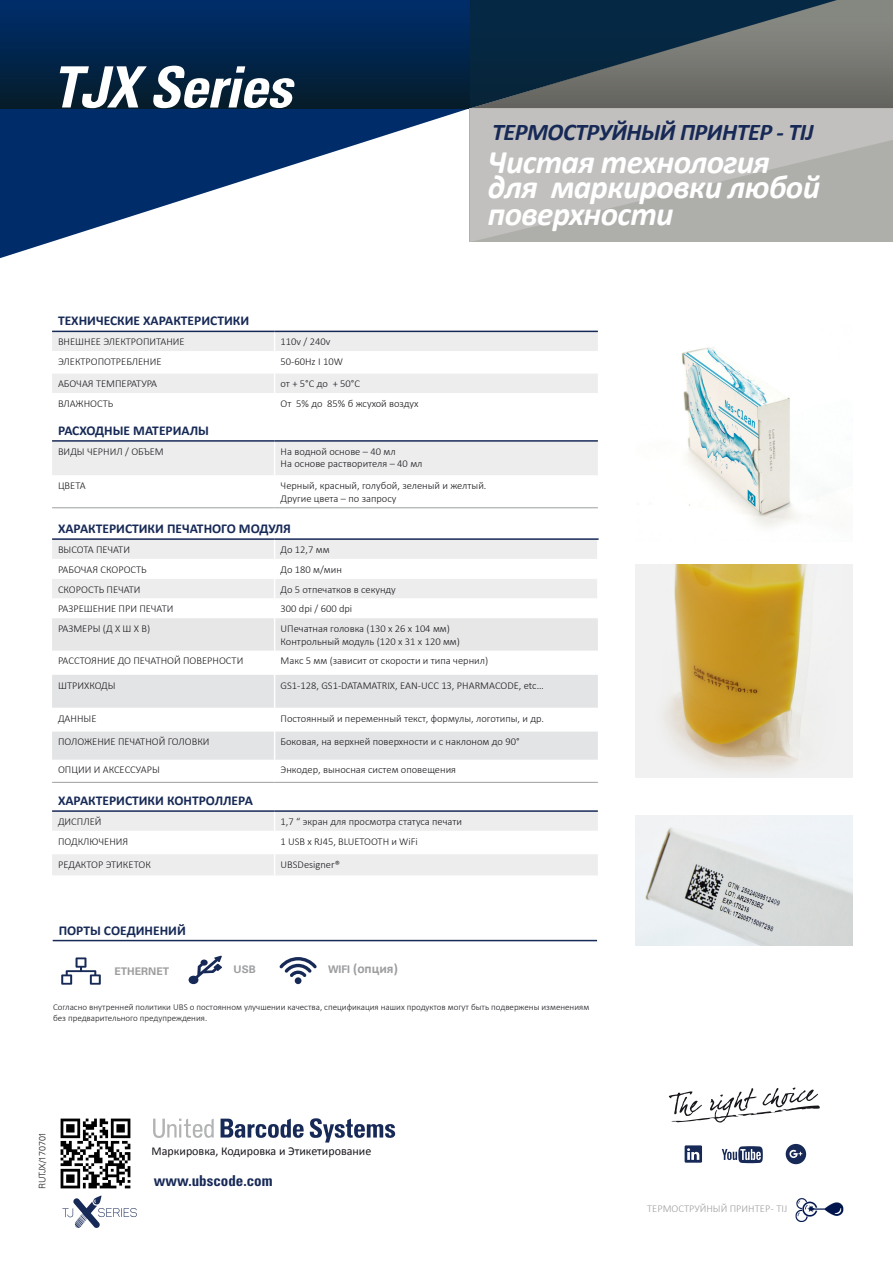
<style>
.page{position:relative;width:893px;height:1263px;background:#fff}
.page>*{position:absolute;margin:0;border:0;box-sizing:border-box;transform-origin:0 0}
.t1{font:italic 700 condensed 57px "Univers";letter-spacing:-.02em;color:#fff}
.t2{font:italic 700 33px/26.2px "Calibri";letter-spacing:-.02em;color:#fff}
.t3{font:italic 700 24px "Calibri";letter-spacing:-.02em;color:#172956}
.t4{font:700 condensed 15px "Univers";color:#172956}
.t5{font:700 13.5px "Calibri";color:#172956}
.t6{font:700 13.5px "Calibri";color:#9d9ea0}
.t7{font:12px "Calibri";color:#1a171c}
.t8{font:300 10.5px "Calibri";color:#1a171c}
.t9{font:300 10.5px "Calibri";color:#9d9ea0}
.t10{font:700 10.5px "Univers";color:#9d9ea0}
.t11{font:300 9px/10.8px "Calibri";color:#1a171c}
.t12{font:300 9px "Univers";letter-spacing:-.02em;color:#1a171c}
.s1{font-family:"Univers";font-size:10.5px}
</style>
<div class="page">
<svg style="left:52px;top:332px;width:546px;height:543px;fill:#ededee"></svg>
<svg style="left:52px;top:351px;width:546px;height:156px"></svg>
<svg style="left:52px;top:760px;width:546px;height:94px"></svg>
<svg style="left:52px;top:675px;width:546px;height:85px;fill:#e3e4e5"></svg>
<svg style="left:274px;top:332px;width:1px;height:82px"></svg>
<hr style="left:274px;top:442px;width:1px;height:33px;background:#fff">
<hr style="left:274px;top:475px;width:1px;height:33px;background:#fff">
<svg style="left:52px;top:540px;width:546px;height:135px"></svg>
<hr style="left:274px;top:675px;width:1px;height:33px;background:#fff">
<svg style="left:274px;top:708px;width:1px;height:74px"></svg>
<svg style="left:274px;top:812px;width:1px;height:63px"></svg>
<hr style="left:52px;top:507px;width:223px;height:1px;background:#9d9ea0">
<hr style="left:275px;top:507px;width:323px;height:1px;background:#9d9ea0">
<hr style="left:52px;top:782px;width:223px;height:1px;background:#9d9ea0">
<hr style="left:275px;top:782px;width:323px;height:1px;background:#9d9ea0">
<hr style="left:52px;top:331px;width:223px;height:1px;background:#172956">
<hr style="left:275px;top:331px;width:323px;height:1px;background:#172956">
<hr style="left:52px;top:440px;width:223px;height:2px;background:#172956">
<hr style="left:275px;top:440px;width:323px;height:2px;background:#172956">
<hr style="left:52px;top:538px;width:223px;height:2px;background:#172956">
<hr style="left:275px;top:538px;width:324px;height:2px;background:#172956">
<hr style="left:52px;top:810px;width:223px;height:2px;background:#172956">
<hr style="left:275px;top:810px;width:323px;height:2px;background:#172956">
<hr style="left:53px;top:940px;width:544px;height:1px;background:#172956">
<svg style="left:61px;top:957px;width:40px;height:28px"></svg>
<svg style="left:189px;top:956px;width:33px;height:28px"></svg>
<svg style="left:279px;top:957px;width:38px;height:27px"></svg>
<svg style="left:669px;top:1087px;width:151px;height:36px"></svg>
<svg style="left:685px;top:1145px;width:17px;height:18px"></svg>
<svg style="left:722px;top:1146px;width:41px;height:17px"></svg>
<div style="left:786px;top:1144px;width:20px;height:20px;background:#172956;border-radius:50%"></div>
<svg style="left:789px;top:1149px;width:13px;height:9px"></svg>
<svg style="left:62px;top:1195px;width:75px;height:33px"></svg>
<img style="left:795px;top:1198px;width:49px;height:24px">
<img style="left:60px;top:1118px;width:71px;height:71px">
<svg style="left:310px;top:1118px;width:85px;height:24px"></svg>
<svg style="left:221px;top:1118px;width:83px;height:20px"></svg>
<svg style="left:153px;top:1118px;width:61px;height:20px"></svg>
<img style="left:637px;top:347px;width:192px;height:181px">
<img style="left:636px;top:815px;width:217px;height:131px">
<img style="left:636px;top:565px;width:217px;height:212px">
<svg style="left:0;top:108px;width:470px;height:150px"></svg>
<div style="left:0;top:0;width:470px;height:108px;background:linear-gradient(to bottom,#002e6d,#051d2b)"></div>
<svg style="left:837px;top:0;width:56px;height:108px;background:#787974"></svg>
<svg style="left:470px;top:0;width:367px;height:108px;background:#3c4d57"></svg>
<svg style="left:470px;top:108px;width:423px;height:134px;background:#bab9b6"></svg>
<p class="t1" style="left:52px;top:52px;width:241px">TJX Series</p>
<p class="t3" style="left:492px;top:117px;width:323px">ТЕРМОСТРУЙНЫЙ ПРИНТЕР - TIJ</p>
<p class="t2" style="left:488px;top:148px;width:334px">Чистая технология для маркировки любой поверхности</p>
<p class="t5" style="left:58px;top:312px;width:193px">ТЕХНИЧЕСКИЕ ХАРАКТЕРИСТИКИ</p>
<p class="t8" style="left:58px;top:335px;width:128px">ВНЕШНЕЕ ЭЛЕКТРОПИТАНИЕ</p>
<p class="t8" style="left:281px;top:335px;width:51px">110v / 240v</p>
<p class="t8" style="left:58px;top:355px;width:105px">ЭЛЕКТРОПОТРЕБЛЕНИЕ</p>
<p class="t8" style="left:281px;top:355px;width:64px">50-60Hz I 10W</p>
<p class="t8" style="left:58px;top:377px;width:101px">АБОЧАЯ ТЕМПЕРАТУРА</p>
<p class="t8" style="left:281px;top:377px;width:81px">от + 5°C до + 50°C</p>
<p class="t8" style="left:58px;top:397px;width:57px">ВЛАЖНОСТЬ</p>
<p class="t8" style="left:281px;top:397px;width:140px">От 5% до 85% б жсухой воздух</p>
<p class="t5" style="left:58px;top:422px;width:152px">РАСХОДНЫЕ МАТЕРИАЛЫ</p>
<p class="t8" style="left:58px;top:445px;width:107px">ВИДЫ ЧЕРНИЛ / ОБЪЕМ</p>
<p class="t8" style="left:281px;top:445px;width:117px">На водной основе – 40 мл</p>
<p class="t8" style="left:281px;top:457px;width:143px">На основе растворителя – 40 мл</p>
<p class="t8" style="left:58px;top:479px;width:29px">ЦВЕТА</p>
<p class="t8" style="left:281px;top:479px;width:207px">Черный, красный, голубой, зеленый и желтый.</p>
<p class="t8" style="left:281px;top:492px;width:117px">Другие цвета – по запросу</p>
<p class="t5" style="left:58px;top:520px;width:234px">ХАРАКТЕРИСТИКИ ПЕЧАТНОГО МОДУЛЯ</p>
<p class="t8" style="left:58px;top:543px;width:73px">ВЫСОТА ПЕЧАТИ</p>
<p class="t8" style="left:281px;top:543px;width:51px">До 12,7 мм</p>
<p class="t8" style="left:58px;top:563px;width:90px">РАБОЧАЯ СКОРОСТЬ</p>
<p class="t8" style="left:281px;top:563px;width:63px">До 180 м/мин</p>
<p class="t8" style="left:58px;top:582px;width:84px">СКОРОСТЬ ПЕЧАТИ</p>
<p class="t8" style="left:281px;top:582px;width:117px">До 5 отпечатков в секунду</p>
<p class="t8" style="left:58px;top:602px;width:117px">РАЗРЕШЕНИЕ ПРИ ПЕЧАТИ</p>
<p class="t8" style="left:281px;top:602px;width:73px">300 dpi / 600 dpi</p>
<p class="t8" style="left:58px;top:622px;width:94px">РАЗМЕРЫ (Д Х Ш Х В)</p>
<p class="t8" style="left:281px;top:622px;width:171px">UПечатная головка (130 х 26 х 104 мм)</p>
<p class="t8" style="left:281px;top:635px;width:181px">Контрольный модуль (120 х 31 х 120 мм)</p>
<p class="t8" style="left:58px;top:654px;width:187px">РАССТОЯНИЕ ДО ПЕЧАТНОЙ ПОВЕРНОСТИ</p>
<p class="t8" style="left:281px;top:654px;width:209px">Макс 5 мм (зависит от скорости и типа чернил)</p>
<p class="t8" style="left:58px;top:679px;width:59px">ШТРИХКОДЫ</p>
<p class="t8" style="left:281px;top:679px;width:265px">GS1-128, GS1-DATAMATRIX, EAN-UCC 13, PHARMACODE, etc…</p>
<p class="t8" style="left:58px;top:711px;width:40px">ДАННЫЕ</p>
<p class="t8" style="left:281px;top:711px;width:265px">Постоянный и переменный текст, формулы, логотипы, и др.</p>
<p class="t8" style="left:58px;top:735px;width:153px">ПОЛОЖЕНИЕ ПЕЧАТНОЙ ГОЛОВКИ</p>
<p class="t8" style="left:281px;top:735px;width:240px">Боковая, на верхней поверхности и с наклоном до 90°</p>
<p class="t8" style="left:58px;top:763px;width:103px">ОПЦИИ И АКСЕССУАРЫ</p>
<p class="t8" style="left:281px;top:763px;width:177px">Энкодер, выносная систем оповещения</p>
<p class="t5" style="left:58px;top:792px;width:196px">ХАРАКТЕРИСТИКИ КОНТРОЛЛЕРА</p>
<p class="t8" style="left:58px;top:815px;width:45px">ДИСПЛЕЙ</p>
<p class="t8" style="left:281px;top:815px;width:183px">1,7 “ экран для просмотра статуса печати</p>
<p class="t8" style="left:58px;top:835px;width:72px">ПОДКЛЮЧЕНИЯ</p>
<p class="t8" style="left:281px;top:835px;width:139px">1 USB x RJ45, BLUETOOTH и WiFi</p>
<p class="t8" style="left:58px;top:858px;width:94px">РЕДАКТОР ЭТИКЕТОК</p>
<p class="t8" style="left:281px;top:858px;width:61px">UBSDesigner®</p>
<p class="t5" style="left:59px;top:921px;width:129px">ПОРТЫ СОЕДИНЕНИЙ</p>
<p class="t10" style="left:114px;top:965px;width:56px">ETHERNET</p>
<p class="t10" style="left:233px;top:963px;width:24px">USB</p>
<p class="t6" style="left:328px;top:960px;width:71px"><span class="s1">WIFI</span> (опция)</p>
<p class="t11" style="left:53px;top:1002px;width:538px">Согласно внутренней политики UBS о постоянном улучшении качества, спецификация наших продуктов могут быть подвержены изменениям без предварительного предупреждения.</p>
<p class="t12" style="left:37px;top:1189px;width:59px;rotate:-90deg">RUTJX/170701</p>
<p class="t7" style="left:152px;top:1144px;width:221px">Маркировка, Кодировка и Этикетирование</p>
<p class="t4" style="left:154px;top:1171px;width:120px">www.ubscode.com</p>
<p class="t9" style="left:647px;top:1202px;width:142px">ТЕРМОСТРУЙНЫЙ ПРИНТЕР - TIJ</p>
</div>
